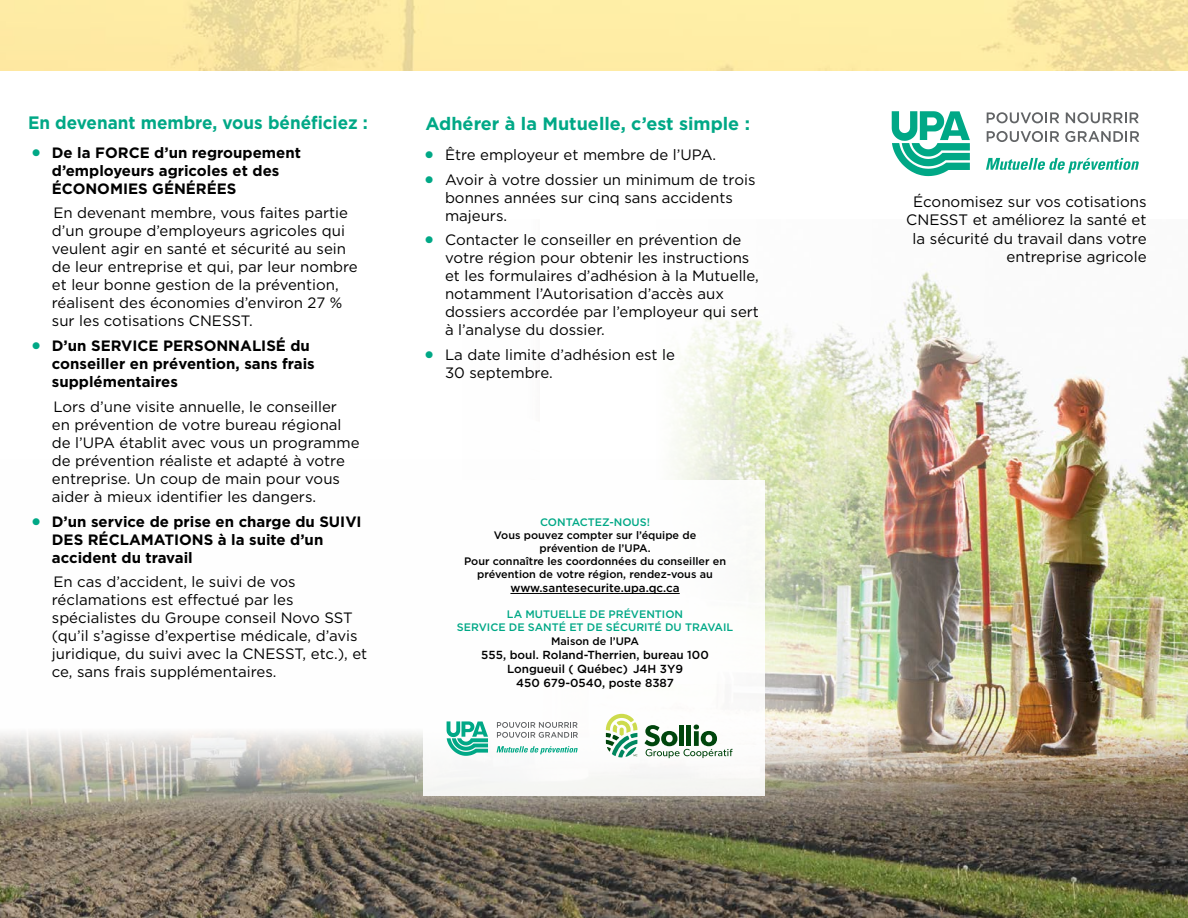
<style>
.page{position:relative;width:1188px;height:918px;background:#fff}
.page>*{position:absolute;margin:0;border:0;box-sizing:border-box;transform-origin:0 0}
.t1{font:700 18px "Gotham";color:#00a886;scale:.95 1}
.t2{font:700 18px "Gotham";color:#00a886}
.t3{font:15.15px/18.1px "Gotham";color:#000;text-align:right}
.t4{font:15px/18px "Gotham";color:#000}
.t5{font:700 15px/18px "Gotham";color:#000}
.t6{font:500 11.7px "Gotham";color:#000}
.t7{font:500 10.8px/13px "Gotham";color:#000;text-align:center}
.t8{font:500 10.8px/13.5px "Gotham";color:#00a886;text-align:center}
.s1{color:#000}
</style>
<div class="page">
<img style="left:745px;top:271px;width:443px;height:188px">
<img style="left:0;top:459px;width:1188px;height:459px">
<img style="left:0;top:0;width:1188px;height:70px">
<div style="left:423px;top:481px;width:342px;height:315px;background:#fff"></div>
<hr style="left:510px;top:593px;width:170px;height:1px;background:#000">
<svg style="left:892px;top:111px;width:78px;height:65px"></svg>
<svg style="left:987px;top:112px;width:72px;height:11px"></svg>
<svg style="left:1066px;top:112px;width:73px;height:11px"></svg>
<svg style="left:987px;top:131px;width:72px;height:11px"></svg>
<svg style="left:1065px;top:131px;width:74px;height:11px"></svg>
<svg style="left:986px;top:158px;width:153px;height:15px"></svg>
<svg style="left:447px;top:721px;width:41px;height:35px"></svg>
<svg style="left:497px;top:722px;width:81px;height:16px"></svg>
<svg style="left:497px;top:746px;width:81px;height:8px"></svg>
<svg style="left:606px;top:714px;width:31px;height:43px"></svg>
<svg style="left:645px;top:725px;width:88px;height:33px"></svg>
<p class="t1" style="left:28px;top:112px;width:359px">En devenant membre, vous bénéficiez :</p>
<p class="t2" style="left:426px;top:113px;width:326px">Adhérer à la Mutuelle, c’est simple :</p>
<p class="t5" style="left:52px;top:143px;width:251px;text-indent:-19px"><sup>●</sup> De la FORCE d’un regroupement d’employeurs agricoles et des<br>ÉCONOMIES GÉNÉRÉES</p>
<p class="t4" style="left:52px;top:204px;width:307px">En devenant membre, vous faites partie d’un groupe d’employeurs agricoles qui veulent agir en santé et sécurité au sein de leur entreprise et qui, par leur nombre et leur bonne gestion de la prévention, réalisent des économies d’environ 27 % sur les cotisations CNESST.</p>
<p class="t5" style="left:52px;top:336px;width:264px;text-indent:-19px"><sup>●</sup> D’un SERVICE PERSONNALISÉ du conseiller en prévention, sans frais supplémentaires</p>
<p class="t4" style="left:52px;top:397px;width:309px">Lors d’une visite annuelle, le conseiller<br>en prévention de votre bureau régional de l’UPA établit avec vous un programme de prévention réaliste et adapté à votre entreprise. Un coup de main pour vous aider à mieux identifier les dangers.</p>
<p class="t5" style="left:52px;top:512px;width:311px;text-indent:-19px"><sup>●</sup> D’un service de prise en charge du SUIVI<br>DES RÉCLAMATIONS à la suite d’un accident du travail</p>
<p class="t4" style="left:52px;top:573px;width:317px">En cas d’accident, le suivi de vos réclamations est effectué par les spécialistes du Groupe conseil Novo SST (qu’il s’agisse d’expertise médicale, d’avis juridique, du suivi avec la CNESST, etc.), et ce, sans frais supplémentaires.</p>
<p class="t4" style="left:426px;top:145px;width:292px"><sup>●</sup> Être employeur et membre de l’UPA.</p>
<p class="t4" style="left:445px;top:170px;width:312px;text-indent:-20px"><sup>●</sup> Avoir à votre dossier un minimum de trois bonnes années sur cinq sans accidents majeurs.</p>
<p class="t4" style="left:445px;top:231px;width:316px;text-indent:-20px"><sup>●</sup> Contacter le conseiller en prévention de votre région pour obtenir les instructions et les formulaires d’adhésion à la Mutuelle, notamment l’Autorisation d’accès aux dossiers accordée par l’employeur qui sert à l’analyse du dossier.</p>
<p class="t4" style="left:445px;top:345px;width:231px;text-indent:-19px"><sup>●</sup> La date limite d’adhésion est le<br>30 septembre.</p>
<p class="t8" style="left:540px;top:516px;width:111px">CONTACTEZ-NOUS!</p>
<p class="t7" style="left:464px;top:529px;width:264px">Vous pouvez compter sur l’équipe de prévention de l’UPA.<br>Pour connaître les coordonnées du conseiller en prévention de votre région, rendez-vous au</p>
<p class="t6" style="left:510px;top:581px;width:171px">www.santesecurite.upa.qc.ca</p>
<p class="t8" style="left:457px;top:608px;width:278px">LA MUTUELLE DE PRÉVENTION<br>SERVICE DE SANTÉ ET DE SÉCURITÉ DU TRAVAIL<br><span class="s1">Maison de l’UPA</span></p>
<p class="t6" style="left:481px;top:648px;width:229px">555, boul. Roland-Therrien, bureau 100</p>
<p class="t6" style="left:507px;top:662px;width:178px">Longueuil ( Québec) J4H 3Y9</p>
<p class="t6" style="left:516px;top:676px;width:159px">450 679-0540, poste 8387</p>
<p class="t3" style="left:906px;top:193px;width:242px">Économisez sur vos cotisations<br>CNESST et améliorez la santé et la sécurité du travail dans votre entreprise agricole</p>
</div>
